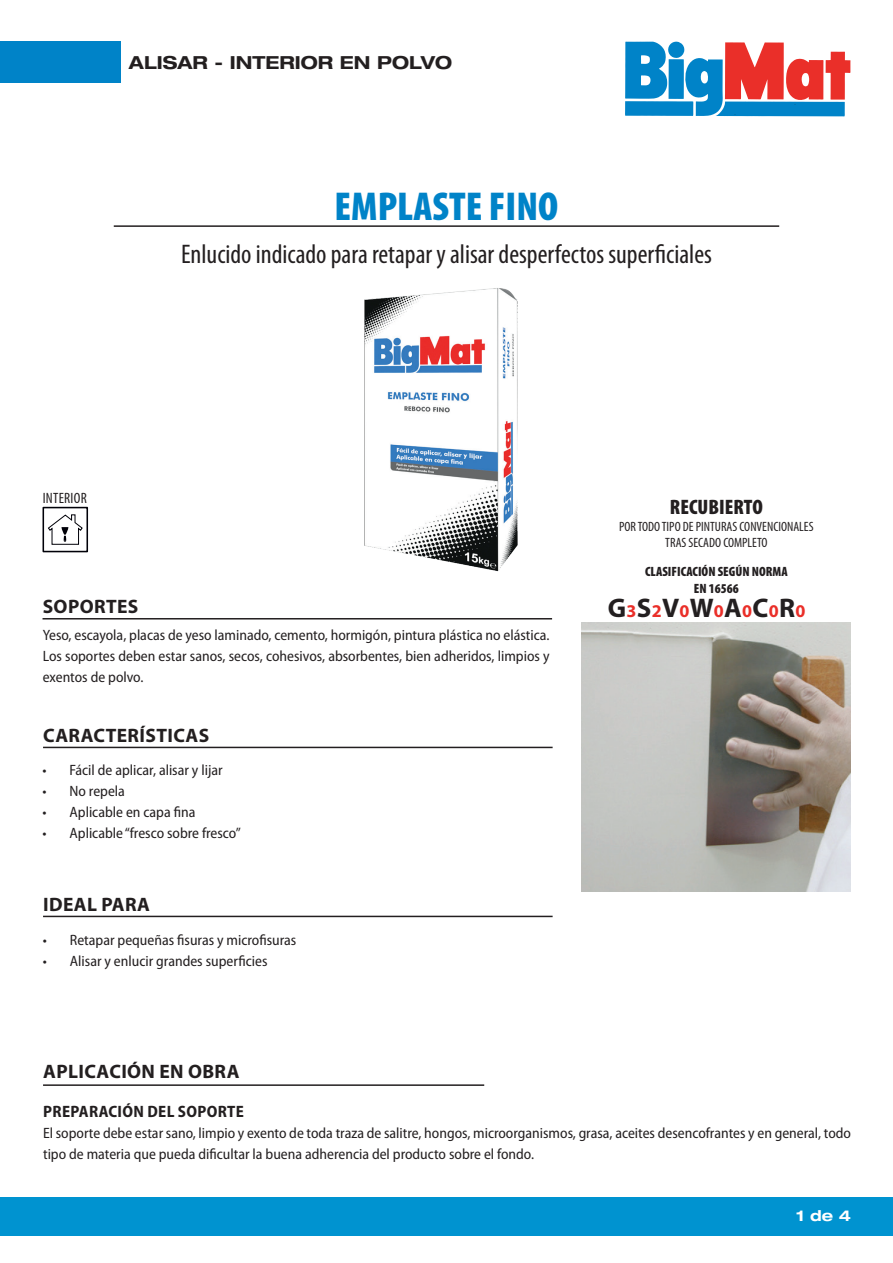
<style>
.page{position:relative;width:893px;height:1263px;background:#fff}
.page>*{position:absolute;margin:0;border:0;box-sizing:border-box;transform-origin:0 0}
.t1{font:900 condensed 40.5px "Myriad Pro";color:#0083c8}
.t2{font:condensed 27px "Myriad Pro";color:#231f20}
.t3{font:700 27px "Myriad Pro";color:#231f20}
.t4{font:900 condensed 21px "Myriad Pro";color:#231f20}
.t5{font:700 19.5px "Myriad Pro";letter-spacing:.02em;color:#231f20}
.t6{font:700 expanded 18px "Helvetica Neue";color:#231f20}
.t7{font:700 semi-condensed 16.5px "Myriad Pro";letter-spacing:.02em;color:#231f20}
.t8{font:semi-condensed 15px/21px "Myriad Pro";color:#231f20}
.t9{font:condensed 15px "Myriad Pro";letter-spacing:.02em;color:#231f20}
.t10{font:700 expanded 15px "Helvetica Neue";color:#fff}
.t11{font:condensed 13.5px/16.5px "Myriad Pro";color:#231f20;text-align:center}
.t12{font:900 condensed 13.5px/16.5px "Myriad Pro";color:#231f20;text-align:center}
.s1{font-size:18px;color:#ea2f29}
</style>
<div class="page">
<div style="left:0;top:42px;width:121px;height:41px;background:#0083c8"></div>
<hr style="left:114px;top:225px;width:665px;height:2px;background:#231f20">
<svg style="left:625px;top:42px;width:225px;height:74px"></svg>
<hr style="left:43px;top:618px;width:509px;height:1px;background:#231f20">
<hr style="left:43px;top:916px;width:510px;height:1px;background:#231f20">
<div style="left:43px;top:507px;width:45px;height:45px;border:2px solid #000008"></div>
<svg style="left:48px;top:514px;width:35px;height:31px"></svg>
<hr style="left:43px;top:1084px;width:441px;height:2px;background:#231f20">
<div style="left:0;top:1196px;width:893px;height:39px;background:#0093d0"></div>
<hr style="left:43px;top:747px;width:510px;height:1px;background:#231f20">
<img style="left:582px;top:623px;width:269px;height:268px">
<img style="left:364px;top:288px;width:154px;height:284px">
<p class="t6" style="left:129px;top:51px;width:325px">ALISAR - INTERIOR EN POLVO</p>
<h1 class="t1" style="left:335px;top:184px;width:225px">EMPLASTE FINO</h1>
<h2 class="t2" style="left:181px;top:238px;width:532px">Enlucido indicado para retapar y alisar desperfectos superficiales</h2>
<p class="t9" style="left:43px;top:489px;width:46px">INTERIOR</p>
<h3 class="t5" style="left:43px;top:594px;width:97px">SOPORTES</h3>
<h3 class="t4" style="left:670px;top:496px;width:94px">RECUBIERTO</h3>
<p class="t11" style="left:619px;top:518px;width:196px">POR TODO TIPO DE PINTURAS CONVENCIONALES<br>TRAS SECADO COMPLETO</p>
<p class="t12" style="left:645px;top:564px;width:144px">CLASIFICACIÓN SEGÚN NORMA<br>EN 16566</p>
<h2 class="t3" style="left:608px;top:590px;width:199px">G<span class="s1">3</span>S<span class="s1">2</span>V<span class="s1">0</span>W<span class="s1">0</span>A<span class="s1">0</span>C<span class="s1">0</span>R<span class="s1">0</span></h2>
<p class="t8" style="left:43px;top:625px;width:508px;text-align:justify">Yeso, escayola, placas de yeso laminado, cemento, hormigón, pintura plástica no elástica.<br>Los soportes deben estar sanos, secos, cohesivos, absorbentes, bien adheridos, limpios y exentos de polvo.</p>
<h3 class="t5" style="left:43px;top:722px;width:168px">CARACTERÍSTICAS</h3>
<p class="t8" style="left:43px;top:760px;width:182px">• Fácil de aplicar, alisar y lijar</p>
<p class="t8" style="left:43px;top:781px;width:84px">• No repela</p>
<p class="t8" style="left:43px;top:802px;width:154px">• Aplicable en capa fina</p>
<p class="t8" style="left:43px;top:823px;width:200px">• Aplicable “fresco sobre fresco”</p>
<h3 class="t5" style="left:43px;top:891px;width:108px">IDEAL PARA</h3>
<p class="t8" style="left:43px;top:929px;width:255px">• Retapar pequeñas fisuras y microfisuras</p>
<p class="t8" style="left:43px;top:950px;width:226px">• Alisar y enlucir grandes superficies</p>
<h3 class="t5" style="left:43px;top:1059px;width:198px">APLICACIÓN EN OBRA</h3>
<p class="t7" style="left:43px;top:1102px;width:202px">PREPARACIÓN DEL SOPORTE</p>
<p class="t8" style="left:43px;top:1123px;width:809px">El soporte debe estar sano, limpio y exento de toda traza de salitre, hongos, microorganismos, grasa, aceites desencofrantes y en general, todo tipo de materia que pueda dificultar la buena adherencia del producto sobre el fondo.</p>
<p class="t10" style="left:796px;top:1206px;width:56px">1 de 4</p>
</div>
